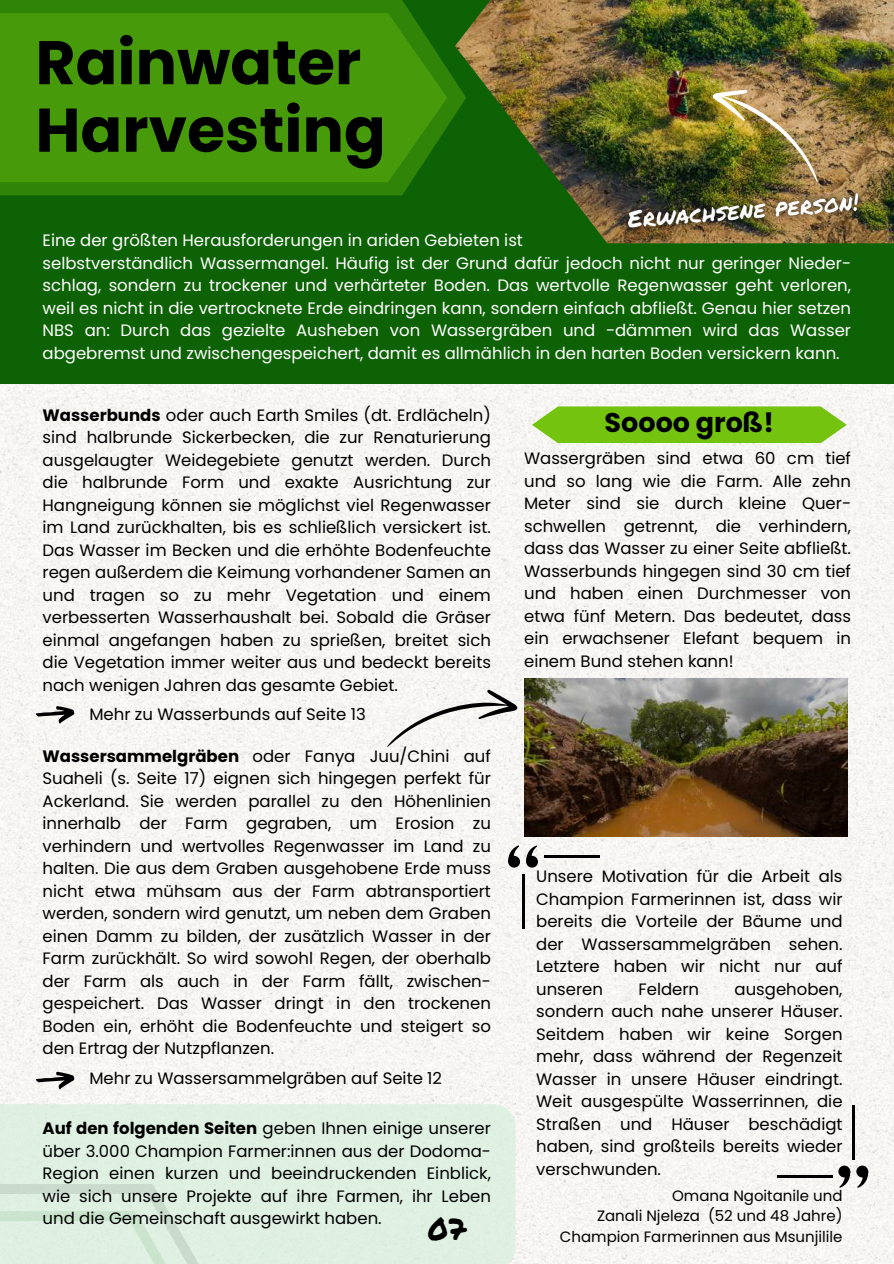
<style>
.page{position:relative;width:894px;height:1264px;background:#fff}
.page>*{position:absolute;margin:0;border:0;box-sizing:border-box;transform-origin:0 0}
.t1{font:700 61.5px/67.5px "Poppins";color:#000}
.t2{font:30px "Permanent Marker";color:#000}
.t3{font:700 27px "Poppins";color:#000}
.t4{font:16.5px/22.5px "Poppins";color:#000;text-align:justify}
.t5{font:16.5px/22.5px "Poppins";color:#fff}
.t6{font:15px/20.2px "Poppins";color:#000;text-align:right}
.s1{font-weight:700}
</style>
<div class="page">
<img style="left:0;top:383px;width:893px;height:880px">
<div style="left:0;top:0;width:893px;height:383px;background:#0d6205"></div>
<svg style="left:0;top:0;width:455px;height:195px;fill:#308408"></svg>
<svg style="left:36px;top:706px;width:38px;height:17px"></svg>
<svg style="left:36px;top:1071px;width:38px;height:18px"></svg>
<div style="left:0;top:13px;width:447px;height:169px;background:#479a0a"></div>
<img style="left:455px;top:0;width:438px;height:243px">
<img style="left:710px;top:88px;width:110px;height:93px">
<div style="left:526px;top:855px;width:12px;height:12px;background:#000;border-radius:50%"></div>
<svg style="left:525px;top:845px;width:12px;height:20px"></svg>
<div style="left:508px;top:855px;width:12px;height:12px;background:#000;border-radius:50%"></div>
<svg style="left:507px;top:845px;width:12px;height:20px"></svg>
<hr style="left:521px;top:873px;width:3px;height:55px;background:#000">
<hr style="left:544px;top:855px;width:55px;height:3px;background:#000">
<svg style="left:838px;top:1165px;width:12px;height:12px"></svg>
<svg style="left:856px;top:1165px;width:12px;height:12px"></svg>
<svg style="left:838px;top:1167px;width:31px;height:20px"></svg>
<hr style="left:851px;top:1104px;width:3px;height:55px;background:#000">
<hr style="left:776px;top:1174px;width:55px;height:3px;background:#000">
<div style="left:0;top:1104px;width:515px;height:159px;background:#def0e1"></div>
<svg style="left:531px;top:406px;width:315px;height:37px"></svg>
<svg style="left:387px;top:662px;width:133px;height:122px"></svg>
<img style="left:524px;top:678px;width:323px;height:158px">
<img style="left:615px;top:181px;width:256px;height:60px">
<h1 class="t1" style="left:35px;top:29px;width:351px">Rainwater<br>Harvesting</h1>
<p class="t5" style="left:43px;top:229px;width:809px">Eine der größten Herausforderungen in ariden Gebieten ist<br>selbstverständlich Wassermangel. Häufig ist der Grund dafür jedoch nicht nur geringer Nieder&shy;schlag, sondern zu trockener und verhärteter Boden. Das wertvolle Regenwasser geht verloren, weil es nicht in die vertrocknete Erde eindringen kann, sondern einfach abfließt. Genau hier setzen NBS an: Durch das gezielte Ausheben von Wassergräben und -dämmen wird das Wasser abgebremst und zwischengespeichert, damit es allmählich in den harten Boden versickern kann.</p>
<p class="t4" style="left:43px;top:403px;width:450px"><span class="s1">Wasserbunds</span> oder auch Earth Smiles (dt. Erdlächeln) sind halbrunde Sickerbecken, die zur Renaturierung ausgelaugter Weidegebiete genutzt werden. Durch die halbrunde Form und exakte Ausrichtung zur Hangneigung können sie möglichst viel Regenwasser im Land zurückhalten, bis es schließlich versickert ist.<br>Das Wasser im Becken und die erhöhte Bodenfeuchte regen außerdem die Keimung vorhandener Samen an und tragen so zu mehr Vegetation und einem verbesserten Wasserhaushalt bei. Sobald die Gräser einmal angefangen haben zu sprießen, breitet sich die Vegetation immer weiter aus und bedeckt bereits nach wenigen Jahren das gesamte Gebiet.</p>
<p class="t4" style="left:89px;top:703px;width:278px">Mehr zu Wasserbunds auf Seite 13</p>
<p class="t4" style="left:43px;top:744px;width:450px"><span class="s1">Wassersammelgräben</span> oder Fanya Juu/Chini auf Suaheli (s. Seite 17) eignen sich hingegen perfekt für Ackerland. Sie werden parallel zu den Höhenlinien innerhalb der Farm gegraben, um Erosion zu verhindern und wertvolles Regenwasser im Land zu halten. Die aus dem Graben ausgehobene Erde muss nicht etwa mühsam aus der Farm abtransportiert werden, sondern wird genutzt, um neben dem Graben einen Damm zu bilden, der zusätzlich Wasser in der Farm zurückhält. So wird sowohl Regen, der oberhalb der Farm als auch in der Farm fällt, zwischen&shy;gespeichert. Das Wasser dringt in den trockenen Boden ein, erhöht die Bodenfeuchte und steigert so den Ertrag der Nutzpflanzen.</p>
<p class="t4" style="left:89px;top:1067px;width:354px">Mehr zu Wassersammelgräben auf Seite 12</p>
<p class="t4" style="left:43px;top:1117px;width:450px"><span class="s1">Auf den folgenden Seiten</span> geben Ihnen einige unserer über 3.000 Champion Farmer:innen aus der Dodoma-Region einen kurzen und beeindruckenden Einblick, wie sich unsere Projekte auf ihre Farmen, ihr Leben und die Gemeinschaft ausgewirkt haben.</p>
<h2 class="t2" style="left:428px;top:1206px;width:39px">07</h2>
<h3 class="t3" style="left:604px;top:404px;width:171px">Soooo groß!</h3>
<p class="t4" style="left:524px;top:447px;width:328px">Wassergräben sind etwa 60 cm tief und so lang wie die Farm. Alle zehn Meter sind sie durch kleine Quer&shy;schwellen getrennt, die verhindern, dass das Wasser zu einer Seite abfließt.<br>Wasserbunds hingegen sind 30 cm tief und haben einen Durchmesser von etwa fünf Metern. Das bedeutet, dass ein erwachsener Elefant bequem in einem Bund stehen kann!</p>
<p class="t4" style="left:536px;top:865px;width:308px">Unsere Motivation für die Arbeit als Champion Farmerinnen ist, dass wir bereits die Vorteile der Bäume und der Wassersammelgräben sehen.<br>Letztere haben wir nicht nur auf unseren</p>
<p class="t4" style="left:536px;top:977px;width:308px;text-indent:198px">ausgehoben, sondern auch nahe unserer Häuser.<br>Seitdem haben wir keine Sorgen mehr, dass während der Regenzeit Wasser in unsere Häuser eindringt.<br>Weit ausgespülte Wasserrinnen, die Straßen und Häuser beschädigt haben, sind großteils bereits wieder verschwunden.</p>
<p class="t4" style="left:638px;top:977px;width:62px">Feldern</p>
<p class="t6" style="left:597px;top:1185px;width:247px">Omana Ngoitanile und<br>Zanali Njeleza (52 und 48 Jahre)</p>
<p class="t6" style="left:559px;top:1226px;width:284px">Champion Farmerinnen aus Msunjilile</p>
</div>
